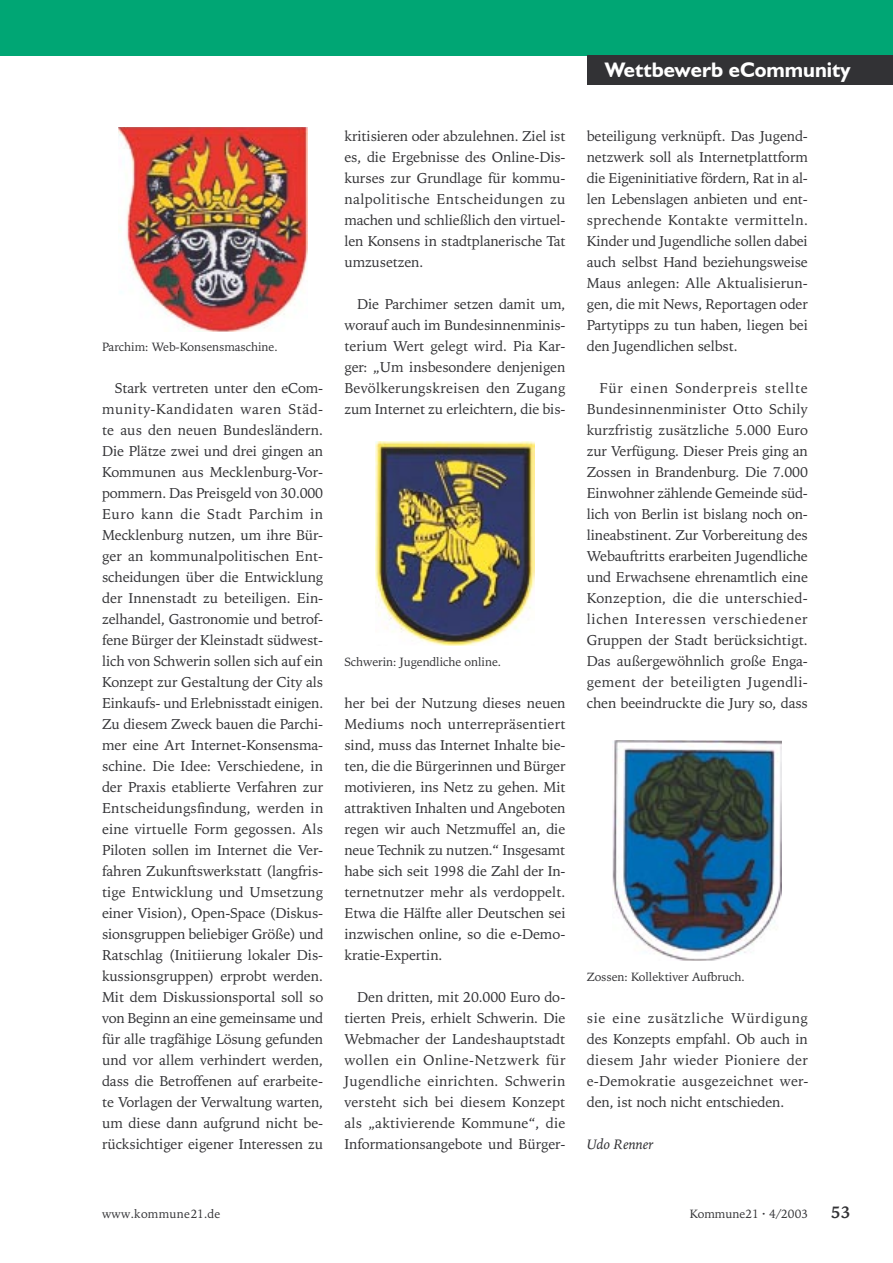
<style>
.page{position:relative;width:893px;height:1263px;background:#fff}
.page>*{position:absolute;margin:0;border:0;box-sizing:border-box;transform-origin:0 0}
.Kolumnentitel_rb{font:700 21px "Humanist 521 BT";color:#fff}
.t1{font:700 16.5px "Iowan Old Style BT";color:#323235}
.Text_mit_Einzug_und_Abstand_vor_Absatz{font:14.25px/21px "Iowan Old Style BT";letter-spacing:-.01em;color:#323235;text-align:justify}
.Text_ohne_Einzug{font:italic 14.25px "Iowan Old Style BT";letter-spacing:-.005em;color:#323235}
.Bildunterschrift{font:12px "Iowan Old Style BT";letter-spacing:-.005em;color:#323235}
.Bildunterschrift-2{font:12px "Iowan Old Style BT";letter-spacing:.02em;color:#323235}
</style>
<div class="page">
<div style="left:0;top:0;width:893px;height:55px;background:#00a674"></div>
<div style="left:587px;top:55px;width:306px;height:30px;background:#323235"></div>
<img style="left:118px;top:128px;width:190px;height:203px">
<img style="left:612px;top:740px;width:170px;height:220px">
<img style="left:376px;top:441px;width:158px;height:205px">
<p class="Bildunterschrift" style="left:102px;top:339px;width:177px">Parchim: Web-Konsensmaschine.</p>
<p class="Text_mit_Einzug_und_Abstand_vor_Absatz" style="left:102px;top:378px;width:223px;text-indent:13px">Stark vertreten unter den eCom&shy;munity-Kandidaten waren Städ&shy;te aus den neuen Bundesländern.<br>Die Plätze zwei und drei gingen an Kommunen aus Mecklenburg-Vor&shy;pommern. Das Preisgeld von 30.000<br>Euro kann die Stadt Parchim in Mecklenburg nutzen, um ihre Bür&shy;ger an kommunalpolitischen Ent&shy;scheidungen über die Entwicklung der Innenstadt zu beteiligen. Ein&shy;zelhandel, Gastronomie und betrof&shy;fene Bürger der Kleinstadt südwest&shy;lich von Schwerin sollen sich auf ein Konzept zur Gestaltung der City als Einkaufs- und Erlebnisstadt einigen.<br>Zu diesem Zweck bauen die Parchi&shy;mer eine Art Internet-Konsensma&shy;schine. Die Idee: Verschiedene, in der Praxis etablierte Verfahren zur Entscheidungsfindung, werden in eine virtuelle Form gegossen. Als Piloten sollen im Internet die Ver&shy;fahren Zukunftswerkstatt (langfris&shy;tige Entwicklung und Umsetzung einer Vision), Open-Space (Diskus&shy;sionsgruppen beliebiger Größe) und Ratschlag (Initiierung lokaler Dis&shy;kussionsgruppen) erprobt werden.<br>Mit dem Diskussionsportal soll so von Beginn an eine gemeinsame und für alle tragfähige Lösung gefunden und vor allem verhindert werden, dass die Betroffenen auf erarbeite&shy;te Vorlagen der Verwaltung warten, um diese dann aufgrund nicht be&shy;rücksichtiger eigener Interessen zu</p>
<p class="Text_mit_Einzug_und_Abstand_vor_Absatz" style="left:344px;top:126px;width:223px">kritisieren oder abzulehnen. Ziel ist es, die Ergebnisse des Online-Dis&shy;kurses zur Grundlage für kommu&shy;nalpolitische Entscheidungen zu machen und schließlich den virtuel&shy;len Konsens in stadtplanerische Tat umzusetzen.</p>
<p class="Text_mit_Einzug_und_Abstand_vor_Absatz" style="left:344px;top:294px;width:223px;text-indent:13px">Die Parchimer setzen damit um, worauf auch im Bundesinnenminis&shy;terium Wert gelegt wird. Pia Kar&shy;ger: „Um insbesondere denjenigen Bevölkerungskreisen den Zugang zum Internet zu erleichtern, die bis-</p>
<p class="Bildunterschrift" style="left:344px;top:654px;width:158px">Schwerin: Jugendliche online.</p>
<p class="Text_mit_Einzug_und_Abstand_vor_Absatz" style="left:344px;top:693px;width:223px">her bei der Nutzung dieses neuen Mediums noch unterrepräsentiert sind, muss das Internet Inhalte bie&shy;ten, die die Bürgerinnen und Bürger motivieren, ins Netz zu gehen. Mit attraktiven Inhalten und Angeboten regen wir auch Netzmuffel an, die neue Technik zu nutzen.“ Insgesamt habe sich seit 1998 die Zahl der In&shy;ternetnutzer mehr als verdoppelt.<br>Etwa die Hälfte aller Deutschen sei inzwischen online, so die e-Demo&shy;kratie-Expertin.</p>
<p class="Text_mit_Einzug_und_Abstand_vor_Absatz" style="left:344px;top:987px;width:223px;text-indent:13px">Den dritten, mit 20.000 Euro do&shy;tierten Preis, erhielt Schwerin. Die Webmacher der Landeshauptstadt wollen ein Online-Netzwerk für Jugendliche einrichten. Schwerin versteht sich bei diesem Konzept als „aktivierende Kommune“, die Informationsangebote und Bürger-</p>
<p class="Kolumnentitel_rb" style="left:605px;top:57px;width:247px">Wettbewerb eCommunity</p>
<p class="Text_mit_Einzug_und_Abstand_vor_Absatz" style="left:587px;top:126px;width:223px">beteiligung verknüpft. Das Jugend&shy;netzwerk soll als Internetplattform die Eigeninitiative fördern, Rat in al&shy;len Lebenslagen anbieten und ent&shy;sprechende Kontakte vermitteln.<br>Kinder und Jugendliche sollen dabei auch selbst Hand beziehungsweise Maus anlegen: Alle Aktualisierun&shy;gen, die mit News, Reportagen oder Partytipps zu tun haben, liegen bei den Jugendlichen selbst.</p>
<p class="Text_mit_Einzug_und_Abstand_vor_Absatz" style="left:587px;top:378px;width:223px;text-indent:13px">Für einen Sonderpreis stellte Bundesinnenminister Otto Schily kurzfristig zusätzliche 5.000 Euro zur Verfügung. Dieser Preis ging an Zossen in Brandenburg. Die 7.000<br>Einwohner zählende Gemeinde süd&shy;lich von Berlin ist bislang noch on&shy;lineabstinent. Zur Vorbereitung des Webauftritts erarbeiten Jugendliche und Erwachsene ehrenamtlich eine Konzeption, die die unterschied&shy;lichen Interessen verschiedener Gruppen der Stadt berücksichtigt.<br>Das außergewöhnlich große Enga&shy;gement der beteiligten Jugendli&shy;chen beeindruckte die Jury so, dass</p>
<p class="Bildunterschrift" style="left:587px;top:969px;width:159px">Zossen: Kollektiver Aufbruch.</p>
<p class="Text_mit_Einzug_und_Abstand_vor_Absatz" style="left:587px;top:1008px;width:223px">sie eine zusätzliche Würdigung des Konzepts empfahl. Ob auch in diesem Jahr wieder Pioniere der e-Demokratie ausgezeichnet wer&shy;den, ist noch nicht entschieden.</p>
<p class="Text_ohne_Einzug" style="left:587px;top:1135px;width:68px">Udo Renner</p>
<p class="Bildunterschrift-2" style="left:102px;top:1206px;width:120px">www.kommune21.de</p>
<p class="Bildunterschrift" style="left:690px;top:1206px;width:120px">Kommune21 · 4/2003</p>
<p class="t1" style="left:831px;top:1202px;width:21px">53</p>
</div>
